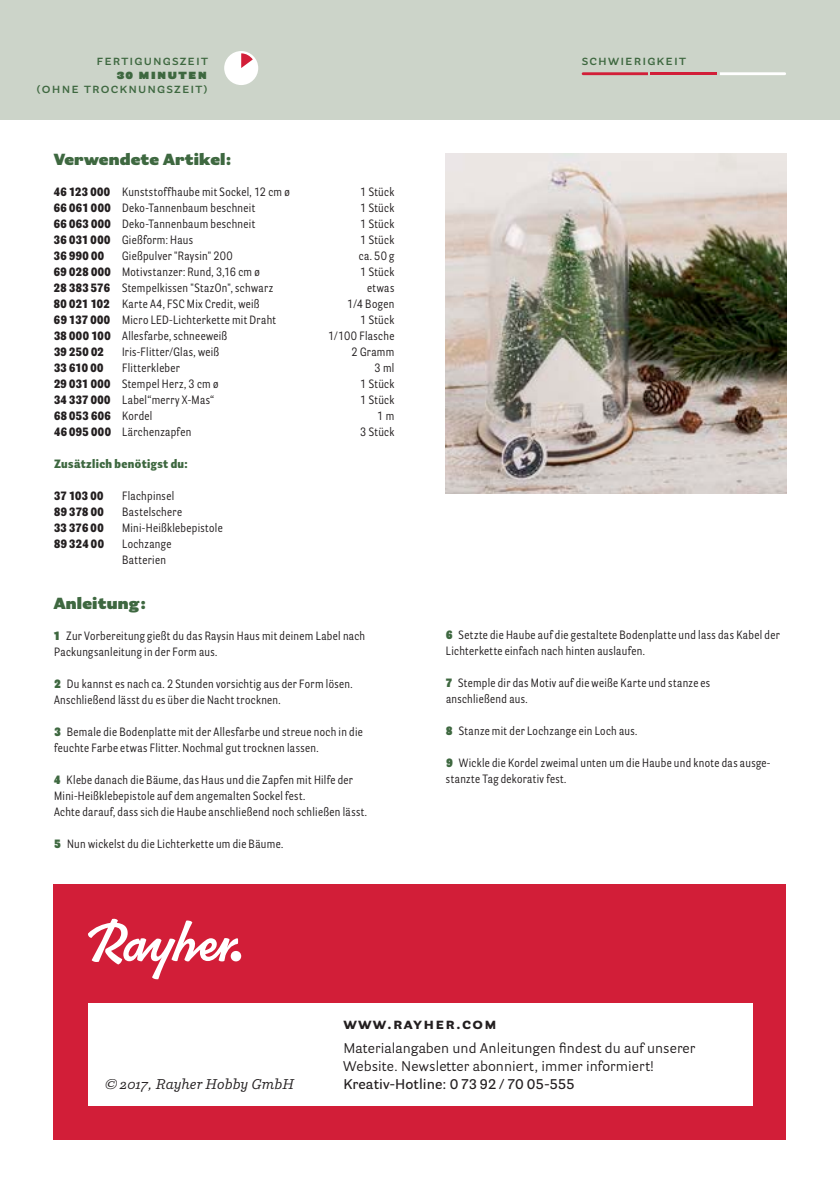
<style>
.page{position:relative;width:840px;height:1191px;background:#fff}
.page>*{position:absolute;margin:0;border:0;box-sizing:border-box;transform-origin:0 0}
.t1{font:900 16px "Parry Grotesque Pro";letter-spacing:.01em;color:#3e6840}
.t2{font:700 16px "Parry Grotesque Pro";letter-spacing:.08em;color:#231f20}
.t3{font:14px/18px "Parry Grotesque Pro";letter-spacing:.005em;color:#231f20}
.t4{font:600 14px "Parry Grotesque Pro";letter-spacing:.08em;color:#3e6840}
.t5{font:600 14px "Parry Grotesque Pro";letter-spacing:.01em;color:#231f20}
.t6{font:italic 14px "Parry Pro";letter-spacing:.01em;color:#231f20}
.t7{font:900 14px "Parry Grotesque Pro";letter-spacing:.08em;color:#3e6840}
.t8{font:12px/16px "Parry Grot Con Pro";letter-spacing:.03em;color:#231f20}
.t9{font:900 12px "Parry Grot Con Pro";letter-spacing:.03em;color:#231f20}
.t10{font:900 12px "Parry Grot Con Pro";letter-spacing:.03em;color:#3e6840}
.s1{font-weight:900}
.s2{font-weight:400}
.s3{font-weight:900;color:#3e6840}
</style>
<div class="page">
<div style="left:54px;top:884px;width:731px;height:256px;background:#d21e38"></div>
<div style="left:88px;top:1003px;width:663px;height:103px;background:#fff"></div>
<div style="left:0;top:0;width:839px;height:119px;background:#ccd4c9"></div>
<svg style="left:88px;top:918px;width:150px;height:61px"></svg>
<div style="left:230px;top:951px;width:11px;height:10px;background:#fff;border-radius:50%"></div>
<svg style="left:720px;top:72px;width:65px;height:3px"></svg>
<svg style="left:581px;top:72px;width:66px;height:3px"></svg>
<div style="left:224px;top:51px;width:34px;height:34px;background:#fff;border-radius:50%"></div>
<img style="left:445px;top:153px;width:340px;height:340px">
<svg style="left:241px;top:53px;width:12px;height:15px"></svg>
<hr style="left:650px;top:72px;width:66px;height:3px;background:#d21e38">
<p class="t4" style="left:96px;top:50px;width:113px">fertigungszeit</p>
<p class="t4" style="left:581px;top:50px;width:106px">schwierigkeit</p>
<p class="t7" style="left:117px;top:63px;width:92px">30 minuten</p>
<p class="t4" style="left:37px;top:78px;width:172px">(ohne trocknungszeit)</p>
<h1 class="t1" style="left:54px;top:148px;width:179px">Verwendete Artikel:</h1>
<p class="t8" style="left:54px;top:184px;width:237px"><span class="s1">46 123 000</span> Kunststoffhaube mit Sockel, 12 cm ø</p>
<p class="t8" style="left:360px;top:184px;width:36px">1 Stück</p>
<p class="t8" style="left:54px;top:200px;width:203px"><span class="s1">66 061 000</span> Deko-Tannenbaum beschneit</p>
<p class="t8" style="left:360px;top:200px;width:36px">1 Stück</p>
<p class="t8" style="left:54px;top:216px;width:203px"><span class="s1">66 063 000</span> Deko-Tannenbaum beschneit</p>
<p class="t8" style="left:360px;top:216px;width:36px">1 Stück</p>
<p class="t8" style="left:54px;top:232px;width:141px"><span class="s1">36 031 000</span> Gießform: Haus</p>
<p class="t8" style="left:360px;top:232px;width:36px">1 Stück</p>
<p class="t9" style="left:54px;top:247px;width:52px">36 990 00</p>
<p class="t8" style="left:122px;top:248px;width:112px">Gießpulver "Raysin" 200</p>
<p class="t8" style="left:358px;top:248px;width:37px">ca. 50 g</p>
<p class="t8" style="left:54px;top:264px;width:207px"><span class="s1">69 028 000</span> Motivstanzer: Rund, 3,16 cm ø</p>
<p class="t8" style="left:360px;top:264px;width:36px">1 Stück</p>
<p class="t8" style="left:54px;top:280px;width:220px"><span class="s1">28 383 576</span> Stempelkissen "StazOn", schwarz</p>
<p class="t8" style="left:367px;top:280px;width:29px">etwas</p>
<p class="t8" style="left:54px;top:296px;width:207px"><span class="s1">80 021 102</span> Karte A4, FSC Mix Credit, weiß</p>
<p class="t8" style="left:347px;top:296px;width:49px">1/4 Bogen</p>
<p class="t8" style="left:54px;top:312px;width:223px"><span class="s1">69 137 000</span> Micro LED-Lichterkette mit Draht</p>
<p class="t8" style="left:360px;top:312px;width:36px">1 Stück</p>
<p class="t8" style="left:54px;top:328px;width:175px"><span class="s1">38 000 100</span> Allesfarbe, schneeweiß</p>
<p class="t8" style="left:328px;top:328px;width:68px">1/100 Flasche</p>
<p class="t9" style="left:54px;top:343px;width:51px">39 250 02</p>
<p class="t8" style="left:122px;top:344px;width:99px">Iris-Flitter/Glas, weiß</p>
<p class="t8" style="left:351px;top:344px;width:44px">2 Gramm</p>
<p class="t9" style="left:54px;top:359px;width:51px">33 610 00</p>
<p class="t8" style="left:122px;top:360px;width:59px">Flitterkleber</p>
<p class="t8" style="left:374px;top:360px;width:21px">3 ml</p>
<p class="t8" style="left:54px;top:376px;width:166px"><span class="s1">29 031 000</span> Stempel Herz, 3 cm ø</p>
<p class="t8" style="left:360px;top:376px;width:36px">1 Stück</p>
<p class="t8" style="left:54px;top:392px;width:162px"><span class="s1">34 337 000</span> Label“merry X-Mas“</p>
<p class="t8" style="left:360px;top:392px;width:36px">1 Stück</p>
<p class="t9" style="left:54px;top:407px;width:100px">68 053 606 <span class="s2">Kordel</span></p>
<p class="t8" style="left:377px;top:408px;width:19px">1 m</p>
<p class="t8" style="left:54px;top:424px;width:139px"><span class="s1">46 095 000</span> Lärchenzapfen</p>
<p class="t8" style="left:360px;top:424px;width:36px">3 Stück</p>
<p class="t10" style="left:54px;top:455px;width:135px">Zusätzlich benötigst du:</p>
<p class="t9" style="left:54px;top:487px;width:51px">37 103 00</p>
<p class="t8" style="left:122px;top:488px;width:54px">Flachpinsel</p>
<p class="t9" style="left:54px;top:503px;width:51px">89 378 00</p>
<p class="t8" style="left:122px;top:504px;width:61px">Bastelschere</p>
<p class="t9" style="left:54px;top:519px;width:51px">33 376 00</p>
<p class="t8" style="left:122px;top:520px;width:102px">Mini-Heißklebepistole</p>
<p class="t9" style="left:54px;top:535px;width:51px">89 324 00</p>
<p class="t8" style="left:122px;top:536px;width:51px">Lochzange<br>Batterien</p>
<h1 class="t1" style="left:54px;top:591px;width:94px">Anleitung:</h1>
<p class="t8" style="left:54px;top:627px;width:313px"><span class="s3">1</span> Zur Vorbereitung gießt du das Raysin Haus mit deinem Label nach<br>Packungsanleitung in der Form aus.</p>
<p class="t8" style="left:54px;top:675px;width:300px"><span class="s3">2</span> Du kannst es nach ca. 2 Stunden vorsichtig aus der Form lösen.<br>Anschließend lässt du es über die Nacht trocknen.</p>
<p class="t8" style="left:54px;top:723px;width:310px"><span class="s3">3</span> Bemale die Bodenplatte mit der Allesfarbe und streue noch in die feuchte Farbe etwas Flitter. Nochmal gut trocknen lassen.</p>
<p class="t8" style="left:54px;top:771px;width:314px"><span class="s3">4</span> Klebe danach die Bäume, das Haus und die Zapfen mit Hilfe der<br>Mini-Heißklebepistole auf dem angemalten Sockel fest.<br>Achte darauf, dass sich die Haube anschließend noch schließen lässt.</p>
<p class="t8" style="left:55px;top:835px;width:230px"><span class="s3">5</span> Nun wickelst du die Lichterkette um die Bäume.</p>
<p class="t8" style="left:445px;top:626px;width:335px"><span class="s3">6</span> Setzte die Haube auf die gestaltete Bodenplatte und lass das Kabel der<br>Lichterkette einfach nach hinten auslaufen.</p>
<p class="t8" style="left:445px;top:674px;width:266px"><span class="s3">7</span> Stemple dir das Motiv auf die weiße Karte und stanze es anschließend aus.</p>
<p class="t8" style="left:446px;top:722px;width:192px"><span class="s3">8</span> Stanze mit der Lochzange ein Loch aus.</p>
<p class="t8" style="left:445px;top:754px;width:326px"><span class="s3">9</span> Wickle die Kordel zweimal unten um die Haube und knote das ausge&shy;stanzte Tag dekorativ fest.</p>
<p class="t6" style="left:105px;top:1074px;width:190px">© 2017, Rayher Hobby GmbH</p>
<h1 class="t2" style="left:343px;top:1012px;width:155px">www.rayher.com</h1>
<p class="t3" style="left:343px;top:1038px;width:353px">Materialangaben und Anleitungen findest du auf unserer<br>Website. Newsletter abonniert, immer informiert!</p>
<p class="t5" style="left:343px;top:1074px;width:232px">Kreativ-Hotline: 0 73 92 / 70 05-555</p>
</div>
